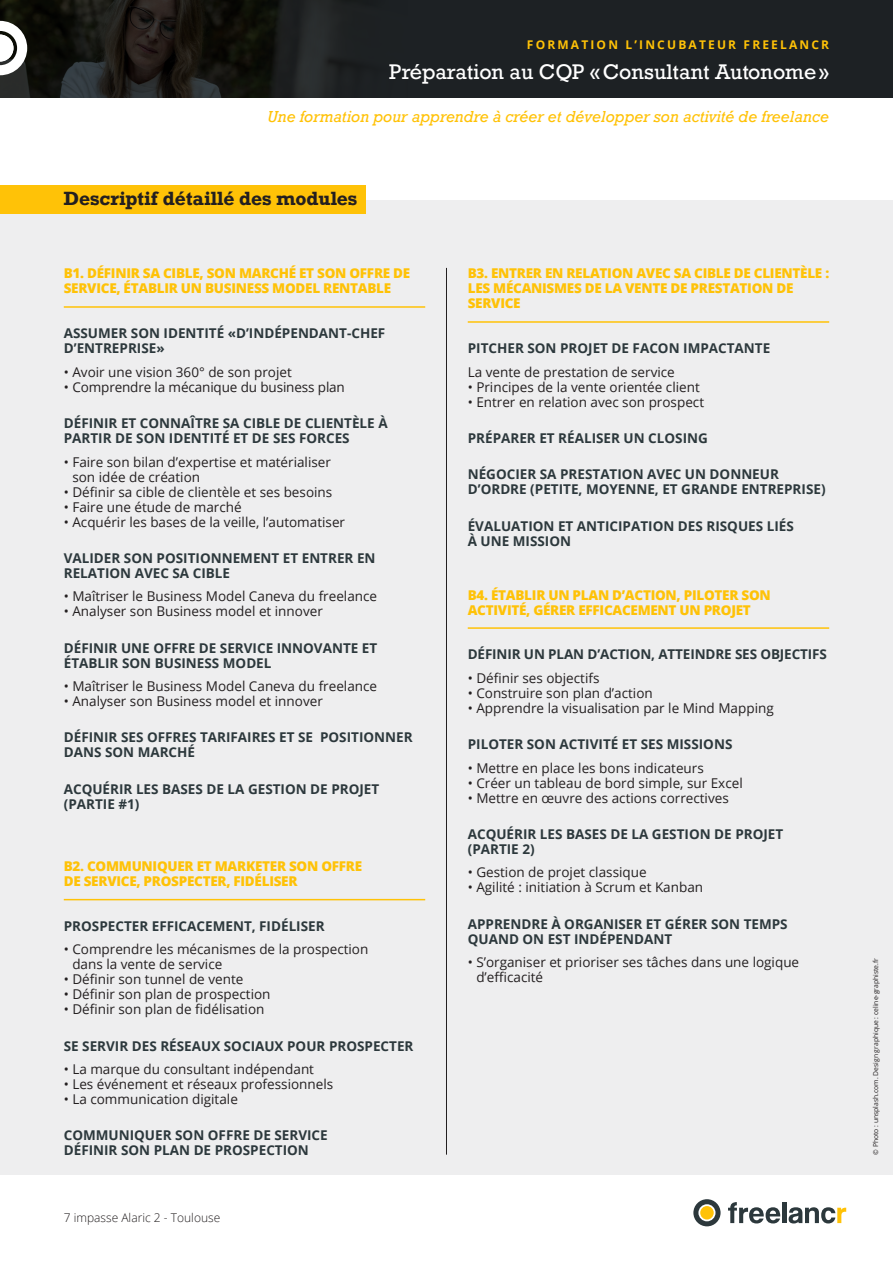
<style>
.page{position:relative;width:893px;height:1263px;background:#fff}
.page>*{position:absolute;margin:0;border:0;box-sizing:border-box;transform-origin:0 0}
.t1{font:19.95px "Rockwell Nova";color:#fff}
.TITRE_ENCADRÉ{font:700 18px "Rockwell";color:#231f20}
.t2{font:italic 15px "Rockwell";color:#ffc207}
.t3{font:13.5px/15px "Open Sans";color:#231f20}
.INTERTITRE_B1{font:700 13.5px/15px "Open Sans";color:#2c383c}
.B1{font:800 13.5px/15px "Open Sans";letter-spacing:-.02em;color:#ffc207}
.t4{font:700 12px "Open Sans";letter-spacing:.18em;color:#ffc207}
.t5{font:300 12px "Open Sans";color:#231f20}
.t6{font:6.75px "Open Sans";color:#231f20}
</style>
<div class="page">
<div style="left:0;top:200px;width:893px;height:974px;background:#eeeeef"></div>
<div style="left:0;top:0;width:893px;height:98px;background:#1d2124"></div>
<img style="left:0;top:0;width:346px;height:98px">
<svg style="left:0;top:21px;width:27px;height:54px"></svg>
<svg style="left:728px;top:1202px;width:52px;height:21px"></svg>
<hr style="left:782px;top:1202px;width:4px;height:21px;background:#2c383c">
<svg style="left:789px;top:1207px;width:57px;height:16px"></svg>
<div style="left:693px;top:1199px;width:28px;height:27px;background:#2c383c;border-radius:50%"></div>
<svg style="left:698px;top:1204px;width:17px;height:17px"></svg>
<div style="left:0;top:185px;width:366px;height:29px;background:#ffc207"></div>
<hr style="left:64px;top:306px;width:361px;height:2px;background:#ffc207">
<hr style="left:64px;top:899px;width:361px;height:1px;background:#ffc207">
<hr style="left:468px;top:321px;width:361px;height:2px;background:#ffc207">
<hr style="left:468px;top:627px;width:361px;height:2px;background:#ffc207">
<hr style="left:446px;top:268px;width:1px;height:887px;background:#231f20">
<p class="t4" style="left:527px;top:37px;width:304px">FORMATION L’INCUBATEUR FREELANCR</p>
<p class="t1" style="left:389px;top:59px;width:441px">Préparation au CQP «Consultant Autonome»</p>
<p class="t2" style="left:267px;top:107px;width:563px">Une formation pour apprendre à créer et développer son activité de freelance</p>
<p class="TITRE_ENCADRÉ" style="left:64px;top:187px;width:295px">Descriptif détaillé des modules</p>
<p class="B1" style="left:64px;top:265px;width:348px">B1. DÉFINIR SA CIBLE, SON MARCHÉ ET SON OFFRE DE<br>SERVICE, ÉTABLIR UN BUSINESS MODEL RENTABLE</p>
<p class="INTERTITRE_B1" style="left:64px;top:325px;width:323px">ASSUMER SON IDENTITÉ «D’INDÉPENDANT-CHEF<br>D’ENTREPRISE»</p>
<p class="t3" style="left:64px;top:364px;width:230px">• Avoir une vision 360° de son projet</p>
<p class="t3" style="left:64px;top:379px;width:283px">• Comprendre la mécanique du business plan</p>
<p class="INTERTITRE_B1" style="left:64px;top:415px;width:325px">DÉFINIR ET CONNAÎTRE SA CIBLE DE CLIENTÈLE À<br>PARTIR DE SON IDENTITÉ ET DE SES FORCES</p>
<p class="t3" style="left:72px;top:454px;width:260px;text-indent:-9px">• Faire son bilan d’expertise et matérialiser son idée de création</p>
<p class="t3" style="left:64px;top:484px;width:270px">• Définir sa cible de clientèle et ses besoins</p>
<p class="t3" style="left:64px;top:499px;width:179px">• Faire une étude de marché</p>
<p class="t3" style="left:64px;top:514px;width:283px">• Acquérir les bases de la veille, l’automatiser</p>
<p class="INTERTITRE_B1" style="left:64px;top:550px;width:313px">VALIDER SON POSITIONNEMENT ET ENTRER EN<br>RELATION AVEC SA CIBLE</p>
<p class="t3" style="left:64px;top:588px;width:315px">• Maîtriser le Business Model Caneva du freelance</p>
<p class="t3" style="left:64px;top:603px;width:261px">• Analyser son Business model et innover</p>
<p class="INTERTITRE_B1" style="left:64px;top:640px;width:315px">DÉFINIR UNE OFFRE DE SERVICE INNOVANTE ET<br>ÉTABLIR SON BUSINESS MODEL</p>
<p class="t3" style="left:64px;top:678px;width:315px">• Maîtriser le Business Model Caneva du freelance</p>
<p class="t3" style="left:64px;top:693px;width:261px">• Analyser son Business model et innover</p>
<p class="INTERTITRE_B1" style="left:64px;top:730px;width:350px">DÉFINIR SES OFFRES TARIFAIRES ET SE POSITIONNER<br>DANS SON MARCHÉ</p>
<p class="INTERTITRE_B1" style="left:64px;top:781px;width:317px">ACQUÉRIR LES BASES DE LA GESTION DE PROJET (PARTIE #1)</p>
<p class="B1" style="left:64px;top:858px;width:300px">B2. COMMUNIQUER ET MARKETER SON OFFRE<br>DE SERVICE, PROSPECTER, FIDÉLISER</p>
<p class="INTERTITRE_B1" style="left:64px;top:918px;width:262px">PROSPECTER EFFICACEMENT, FIDÉLISER</p>
<p class="t3" style="left:72px;top:942px;width:298px;text-indent:-9px">• Comprendre les mécanismes de la prospection dans la vente de service</p>
<p class="t3" style="left:64px;top:972px;width:181px">• Définir son tunnel de vente</p>
<p class="t3" style="left:64px;top:987px;width:208px">• Définir son plan de prospection</p>
<p class="t3" style="left:64px;top:1002px;width:202px">• Définir son plan de fidélisation</p>
<p class="INTERTITRE_B1" style="left:64px;top:1038px;width:351px">SE SERVIR DES RÉSEAUX SOCIAUX POUR PROSPECTER</p>
<p class="t3" style="left:64px;top:1061px;width:252px">• La marque du consultant indépendant</p>
<p class="t3" style="left:64px;top:1076px;width:271px">• Les événement et réseaux professionnels</p>
<p class="t3" style="left:64px;top:1091px;width:176px">• La communication digitale</p>
<p class="INTERTITRE_B1" style="left:64px;top:1128px;width:265px">COMMUNIQUER SON OFFRE DE SERVICE<br>DÉFINIR SON PLAN DE PROSPECTION</p>
<p class="t5" style="left:64px;top:1209px;width:158px">7 impasse Alaric 2 - Toulouse</p>
<p class="B1" style="left:468px;top:265px;width:363px">B3. ENTRER EN RELATION AVEC SA CIBLE DE CLIENTÈLE :<br>LES MÉCANISMES DE LA VENTE DE PRESTATION DE<br>SERVICE</p>
<p class="INTERTITRE_B1" style="left:468px;top:340px;width:304px">PITCHER SON PROJET DE FACON IMPACTANTE</p>
<p class="t3" style="left:468px;top:364px;width:209px">La vente de prestation de service</p>
<p class="t3" style="left:468px;top:379px;width:234px">• Principes de la vente orientée client</p>
<p class="t3" style="left:468px;top:394px;width:238px">• Entrer en relation avec son prospect</p>
<p class="INTERTITRE_B1" style="left:468px;top:430px;width:242px">PRÉPARER ET RÉALISER UN CLOSING</p>
<p class="INTERTITRE_B1" style="left:468px;top:466px;width:359px">NÉGOCIER SA PRESTATION AVEC UN DONNEUR<br>D’ORDRE (PETITE, MOYENNE, ET GRANDE ENTREPRISE)</p>
<p class="INTERTITRE_B1" style="left:468px;top:518px;width:328px">ÉVALUATION ET ANTICIPATION DES RISQUES LIÉS<br>À UNE MISSION</p>
<p class="B1" style="left:468px;top:586px;width:304px">B4. ÉTABLIR UN PLAN D’ACTION, PILOTER SON<br>ACTIVITÉ, GÉRER EFFICACEMENT UN PROJET</p>
<p class="INTERTITRE_B1" style="left:468px;top:647px;width:361px">DÉFINIR UN PLAN D’ACTION, ATTEINDRE SES OBJECTIFS</p>
<p class="t3" style="left:468px;top:670px;width:133px">• Définir ses objectifs</p>
<p class="t3" style="left:468px;top:685px;width:187px">• Construire son plan d’action</p>
<p class="t3" style="left:468px;top:700px;width:308px">• Apprendre la visualisation par le Mind Mapping</p>
<p class="INTERTITRE_B1" style="left:468px;top:736px;width:266px">PILOTER SON ACTIVITÉ ET SES MISSIONS</p>
<p class="t3" style="left:468px;top:760px;width:238px">• Mettre en place les bons indicateurs</p>
<p class="t3" style="left:468px;top:775px;width:277px">• Créer un tableau de bord simple, sur Excel</p>
<p class="t3" style="left:468px;top:790px;width:263px">• Mettre en œuvre des actions correctives</p>
<p class="INTERTITRE_B1" style="left:468px;top:826px;width:317px">ACQUÉRIR LES BASES DE LA GESTION DE PROJET (PARTIE 2)</p>
<p class="t3" style="left:468px;top:865px;width:180px">• Gestion de projet classique</p>
<p class="t3" style="left:468px;top:880px;width:237px">• Agilité : initiation à Scrum et Kanban</p>
<p class="INTERTITRE_B1" style="left:468px;top:916px;width:321px">APPRENDRE À ORGANISER ET GÉRER SON TEMPS<br>QUAND ON EST INDÉPENDANT</p>
<p class="t3" style="left:476px;top:954px;width:324px;text-indent:-9px">• S’organiser et prioriser ses tâches dans une logique d’efficacité</p>
<p class="t6" style="left:871px;top:1154px;width:198px;rotate:-90deg">© Photo : unsplash.com. Design graphique : celine-graphiste.fr</p>
</div>
